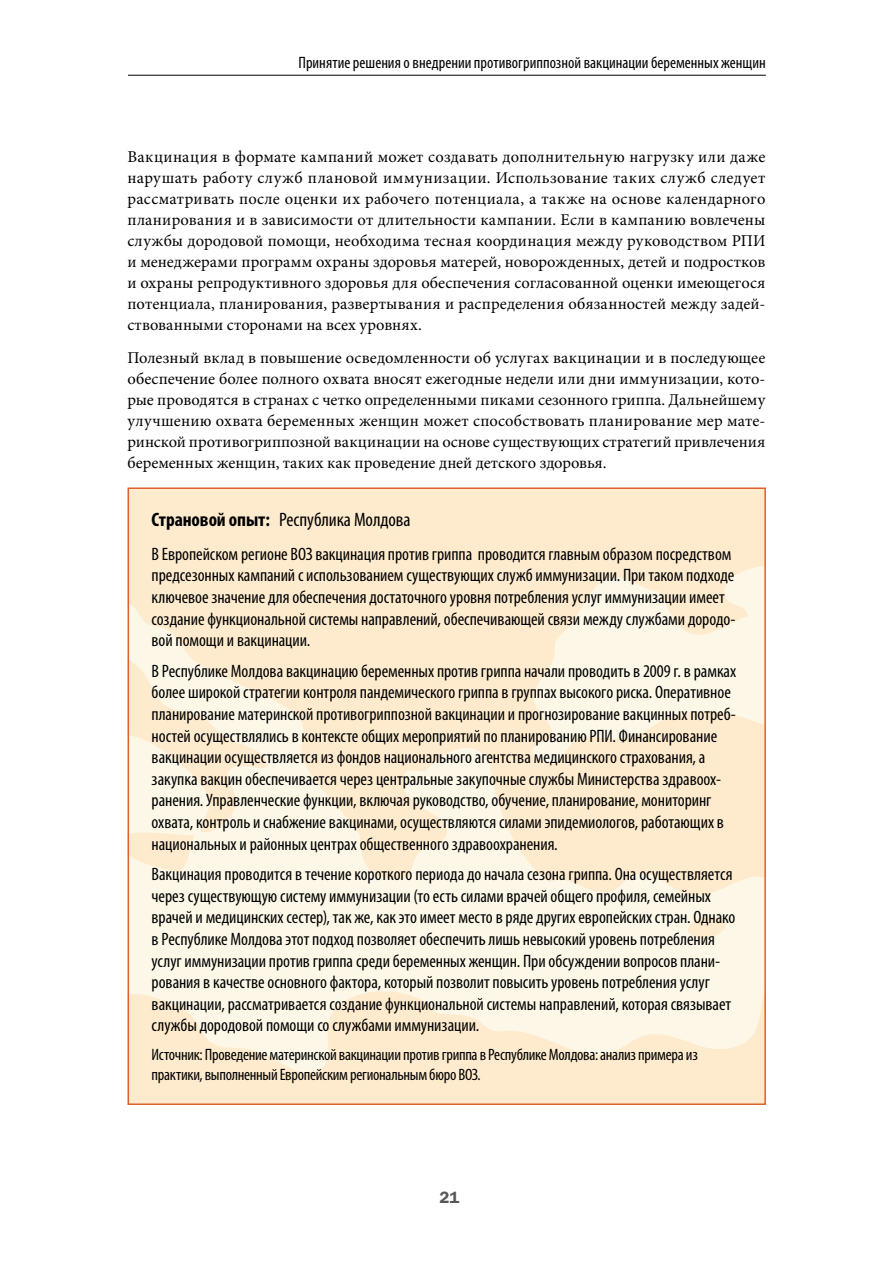
<style>
.page{position:relative;width:893px;height:1263px;background:#fff}
.page>*{position:absolute;margin:0;border:0;box-sizing:border-box;transform-origin:0 0}
.t1{font:condensed 19.5px "Myriad Pro";color:#000}
.t2{font:condensed 18px/21.6px "Myriad Pro";letter-spacing:-.005em;color:#000}
.t3{font:16.5px/21px "Minion Pro";letter-spacing:.005em;color:#000;text-align:justify}
.t4{font:condensed 16.5px/19.8px "Myriad Pro";letter-spacing:-.015em;color:#000}
.t5{font:600 16.5px "ITC Franklin Gothic Std";color:#575756}
.s1{font-weight:700}
</style>
<div class="page">
<hr style="left:128px;top:75px;width:638px;height:1px;background:#000">
<svg style="left:131px;top:490px;width:632px;height:612px;background:#fdf0d8"></svg>
<svg style="left:688px;top:911px;width:38px;height:35px"></svg>
<svg style="left:131px;top:826px;width:63px;height:46px;background:#fdefd6"></svg>
<p class="t4" style="left:299px;top:52px;width:469px">Принятие решения о внедрении противогриппозной вакцинации беременных женщин</p>
<p class="t3" style="left:128px;top:146px;width:639px">Вакцинация в формате кампаний может создавать дополнительную нагрузку или даже нарушать работу служб плановой иммунизации. Использование таких служб следует рассматривать после оценки их рабочего потенциала, а также на основе календарного планирования и в зависимости от длительности кампании. Если в кампанию вовлечены службы дородовой помощи, необходима тесная координация между руководством РПИ и менеджерами программ охраны здоровья матерей, новорожденных, детей и подростков и охраны репродуктивного здоровья для обеспечения согласованной оценки имеющегося потенциала, планирования, развертывания и распределения обязанностей между задей&shy;ствованными сторонами на всех уровнях.</p>
<p class="t3" style="left:128px;top:347px;width:639px">Полезный вклад в повышение осведомленности об услугах вакцинации и в последующее обеспечение более полного охвата вносят ежегодные недели или дни иммунизации, кото&shy;рые проводятся в странах с четко определенными пиками сезонного гриппа. Дальнейшему улучшению охвата беременных женщин может способствовать планирование мер мате&shy;ринской противогриппозной вакцинации на основе существующих стратегий привлечения беременных женщин, таких как проведение дней детского здоровья.</p>
<p class="t1" style="left:152px;top:508px;width:261px"><span class="s1">Страновой опыт:</span> Республика Молдова</p>
<p class="t2" style="left:152px;top:543px;width:585px">В Европейском регионе ВОЗ вакцинация против гриппа проводится главным образом посредством предсезонных кампаний с использованием существующих служб иммунизации. При таком подходе ключевое значение для обеспечения достаточного уровня потребления услуг иммунизации имеет создание функциональной системы направлений, обеспечивающей связи между службами дородо&shy;вой помощи и вакцинации.</p>
<p class="t2" style="left:152px;top:660px;width:586px">В Республике Молдова вакцинацию беременных против гриппа начали проводить в 2009 г. в рамках более широкой стратегии контроля пандемического гриппа в группах высокого риска. Оперативное планирование материнской противогриппозной вакцинации и прогнозирование вакцинных потреб&shy;ностей осуществлялись в контексте общих мероприятий по планированию РПИ. Финансирование вакцинации осуществляется из фондов национального агентства медицинского страхования, а закупка вакцин обеспечивается через центральные закупочные службы Министерства здравоох&shy;ранения. Управленческие функции, включая руководство, обучение, планирование, мониторинг охвата, контроль и снабжение вакцинами, осуществляются силами эпидемиологов, работающих в национальных и районных центрах общественного здравоохранения.</p>
<p class="t2" style="left:152px;top:863px;width:585px">Вакцинация проводится в течение короткого периода до начала сезона гриппа. Она осуществляется через существующую систему иммунизации (то есть силами врачей общего профиля, семейных врачей и медицинских сестер), так же, как это имеет место в ряде других европейских стран. Однако в Республике Молдова этот подход позволяет обеспечить лишь невысокий уровень потребления услуг иммунизации против гриппа среди беременных женщин. При обсуждении вопросов плани&shy;рования в качестве основного фактора, который позволит повысить уровень потребления услуг вакцинации, рассматривается создание функциональной системы направлений, которая связывает службы дородовой помощи со службами иммунизации.</p>
<p class="t4" style="left:152px;top:1044px;width:548px">Источник: Проведение материнской вакцинации против гриппа в Республике Молдова: анализ примера из практики, выполненный Европейским региональным бюро ВОЗ.</p>
<p class="t5" style="left:440px;top:1188px;width:21px">21</p>
</div>
